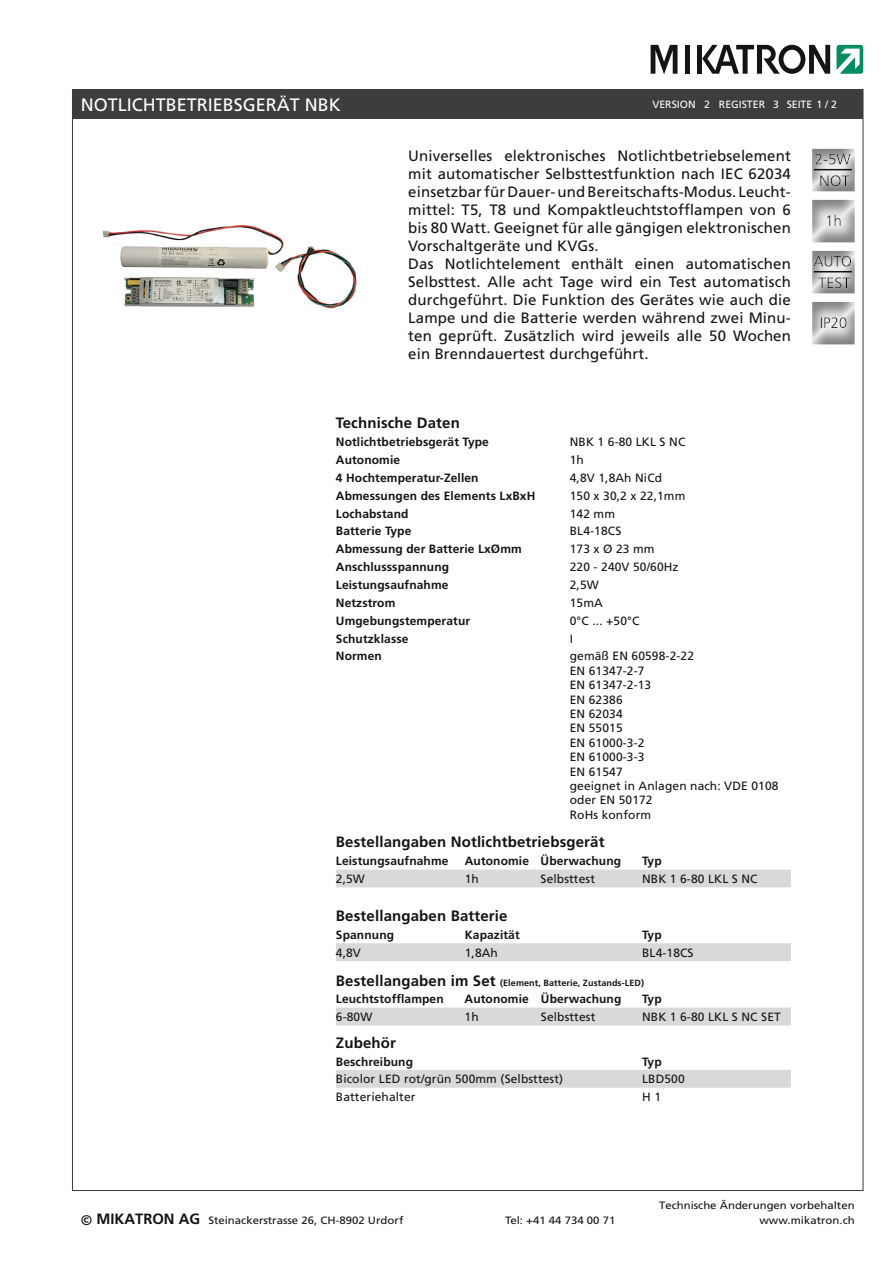
<style>
.page{position:relative;width:893px;height:1263px;background:#fff}
.page>*{position:absolute;margin:0;border:0;box-sizing:border-box;transform-origin:0 0}
.Head{font:18px "Frutiger";color:#fff}
.Text_Beschreibung{font:15px/18px "Frutiger";letter-spacing:.01em;color:#131413;text-align:justify}
.Tabellenkopf_10{font:700 15px "Frutiger";letter-spacing:.01em;color:#131413}
.t1{font:700 14.85px "Frutiger";color:#131413}
.Tabelle_LS{font:12px/14.4px "Frutiger";letter-spacing:.01em;color:#131413}
.Tabellenkopf_8_bold{font:700 12px "Frutiger";letter-spacing:.01em;color:#131413}
.t2{font:10.65px "Frutiger";color:#131413;scale:1.07 1}
.MK_Register{font:10.5px "Frutiger";color:#fff}
.MK_V{font:10.5px "Frutiger";color:#fff}
.MK_PB_Seitenzahl{font:10.5px "Frutiger";letter-spacing:-.005em;color:#fff}
.Tabellenkopf_10-2{font:700 9px "Frutiger";letter-spacing:.01em;color:#131413}
.s1{font-size:15px}
.s2{font-family:"Verdana";font-size:12px}
</style>
<div class="page">
<div style="left:72px;top:89px;width:791px;height:30px;background:#3e3d3e"></div>
<svg style="left:836px;top:45px;width:27px;height:29px"></svg>
<svg style="left:651px;top:45px;width:26px;height:29px"></svg>
<div style="left:685px;top:45px;width:5px;height:29px;background:#131413"></div>
<div style="left:697px;top:45px;width:5px;height:29px;background:#131413"></div>
<svg style="left:702px;top:45px;width:128px;height:29px"></svg>
<div style="left:811px;top:198px;width:45px;height:47px;background:#131413;opacity:.5"></div>
<div style="left:811px;top:301px;width:45px;height:46px;background:#131413;opacity:.5"></div>
<div style="left:811px;top:249px;width:45px;height:47px;background:#131413;opacity:.5"></div>
<div style="left:811px;top:147px;width:45px;height:47px;background:#131413;opacity:.5"></div>
<img style="left:103px;top:224px;width:254px;height:85px">
<div style="left:336px;top:869px;width:455px;height:18px;background:#d9d9d9"></div>
<div style="left:336px;top:943px;width:455px;height:18px;background:#d9d9d9"></div>
<div style="left:336px;top:1008px;width:455px;height:17px;background:#d9d9d9"></div>
<div style="left:336px;top:1070px;width:455px;height:18px;background:#d9d9d9"></div>
<p class="Head" style="left:81px;top:94px;width:262px">NOTLICHTBETRIEBSGERÄT NBK</p>
<p class="MK_V" style="left:652px;top:98px;width:45px">VERSION</p>
<p class="MK_V" style="left:704px;top:98px;width:7px">2</p>
<p class="MK_Register" style="left:719px;top:98px;width:48px">REGISTER</p>
<p class="MK_Register" style="left:773px;top:98px;width:7px">3</p>
<p class="MK_PB_Seitenzahl" style="left:787px;top:98px;width:52px">SEITE 1 / 2</p>
<p class="Text_Beschreibung" style="left:408px;top:146px;width:384px">Universelles elektronisches Notlichtbetriebselement mit automatischer Selbsttestfunktion nach IEC 62034 einsetzbar für Dauer- und Bereitschafts-Modus. Leucht&shy;mittel: T5, T8 und Kompaktleuchtstofflampen von 6 bis 80 Watt. Geeignet für alle gängigen elektronischen Vorschaltgeräte und KVGs.</p>
<p class="Text_Beschreibung" style="left:408px;top:254px;width:384px">Das Notlichtelement enthält einen automatischen Selbsttest. Alle acht Tage wird ein Test automatisch durchgeführt. Die Funktion des Gerätes wie auch die Lampe und die Batterie werden während zwei Minu&shy;ten geprüft. Zusätzlich wird jeweils alle 50 Wochen ein Brenndauertest durchgeführt.</p>
<p class="Tabellenkopf_10" style="left:336px;top:414px;width:125px">Technische Daten</p>
<p class="Tabellenkopf_8_bold" style="left:336px;top:435px;width:155px">Notlichtbetriebsgerät Type</p>
<p class="Tabelle_LS" style="left:570px;top:435px;width:117px">NBK 1 6-80 LKL S NC</p>
<p class="Tabellenkopf_8_bold" style="left:336px;top:453px;width:66px">Autonomie</p>
<p class="Tabelle_LS" style="left:570px;top:453px;width:16px">1h</p>
<p class="Tabellenkopf_8_bold" style="left:336px;top:471px;width:144px">4 Hochtemperatur-Zellen</p>
<p class="Tabelle_LS" style="left:570px;top:470px;width:94px">4,8V 1,8Ah NiCd</p>
<p class="Tabellenkopf_8_bold" style="left:336px;top:489px;width:201px">Abmessungen des Elements LxBxH</p>
<p class="Tabelle_LS" style="left:570px;top:488px;width:117px">150 x 30,2 x 22,1mm</p>
<p class="Tabellenkopf_8_bold" style="left:336px;top:506px;width:74px">Lochabstand</p>
<p class="Tabelle_LS" style="left:570px;top:506px;width:47px">142 mm</p>
<p class="Tabellenkopf_8_bold" style="left:336px;top:524px;width:77px">Batterie Type</p>
<p class="Tabelle_LS" style="left:570px;top:524px;width:53px">BL4-18CS</p>
<p class="Tabellenkopf_8_bold" style="left:336px;top:542px;width:187px">Abmessung der Batterie LxØmm</p>
<p class="Tabelle_LS" style="left:570px;top:542px;width:86px">173 x Ø 23 mm</p>
<p class="Tabellenkopf_8_bold" style="left:336px;top:560px;width:115px">Anschlussspannung</p>
<p class="Tabelle_LS" style="left:570px;top:560px;width:110px">220 - 240V 50/60Hz</p>
<p class="Tabellenkopf_8_bold" style="left:336px;top:578px;width:114px">Leistungsaufnahme</p>
<p class="Tabelle_LS" style="left:570px;top:577px;width:31px">2,5W</p>
<p class="Tabellenkopf_8_bold" style="left:336px;top:596px;width:61px">Netzstrom</p>
<p class="Tabelle_LS" style="left:570px;top:595px;width:35px">15mA</p>
<p class="Tabellenkopf_8_bold" style="left:336px;top:613px;width:136px">Umgebungstemperatur</p>
<p class="Tabelle_LS" style="left:570px;top:613px;width:71px">0°C ... +50°C</p>
<p class="Tabellenkopf_8_bold" style="left:336px;top:631px;width:74px">Schutzklasse</p>
<p class="Tabelle_LS" style="left:570px;top:631px;width:5px">I</p>
<p class="Tabellenkopf_8_bold" style="left:336px;top:649px;width:47px">Normen</p>
<p class="Tabelle_LS" style="left:570px;top:649px;width:126px">gemäß EN 60598-2-22</p>
<p class="Tabelle_LS" style="left:570px;top:663px;width:76px">EN 61347-2-7</p>
<p class="Tabelle_LS" style="left:570px;top:678px;width:83px">EN 61347-2-13</p>
<p class="Tabelle_LS" style="left:570px;top:692px;width:54px">EN 62386</p>
<p class="Tabelle_LS" style="left:570px;top:706px;width:54px">EN 62034</p>
<p class="Tabelle_LS" style="left:570px;top:721px;width:54px">EN 55015</p>
<p class="Tabelle_LS" style="left:570px;top:735px;width:76px">EN 61000-3-2</p>
<p class="Tabelle_LS" style="left:570px;top:750px;width:76px">EN 61000-3-3</p>
<p class="Tabelle_LS" style="left:570px;top:764px;width:54px">EN 61547</p>
<p class="Tabelle_LS" style="left:570px;top:778px;width:210px">geeignet in Anlagen nach: VDE 0108 oder EN 50172</p>
<p class="Tabelle_LS" style="left:570px;top:807px;width:83px">RoHs konform</p>
<p class="Tabellenkopf_10" style="left:336px;top:833px;width:270px">Bestellangaben Notlichtbetriebsgerät</p>
<p class="Tabellenkopf_8_bold" style="left:336px;top:854px;width:114px">Leistungsaufnahme</p>
<p class="Tabellenkopf_8_bold" style="left:465px;top:854px;width:66px">Autonomie</p>
<p class="Tabellenkopf_8_bold" style="left:541px;top:854px;width:82px">Überwachung</p>
<p class="Tabellenkopf_8_bold" style="left:642px;top:854px;width:21px">Typ</p>
<p class="Tabelle_LS" style="left:336px;top:872px;width:31px">2,5W</p>
<p class="Tabelle_LS" style="left:465px;top:872px;width:16px">1h</p>
<p class="Tabelle_LS" style="left:541px;top:872px;width:56px">Selbsttest</p>
<p class="Tabelle_LS" style="left:642px;top:872px;width:117px">NBK 1 6-80 LKL S NC</p>
<p class="Tabellenkopf_10" style="left:336px;top:907px;width:173px">Bestellangaben Batterie</p>
<p class="Tabellenkopf_8_bold" style="left:336px;top:928px;width:60px">Spannung</p>
<p class="Tabellenkopf_8_bold" style="left:465px;top:928px;width:56px">Kapazität</p>
<p class="Tabellenkopf_8_bold" style="left:642px;top:928px;width:21px">Typ</p>
<p class="Tabelle_LS" style="left:336px;top:945px;width:27px">4,8V</p>
<p class="Tabelle_LS" style="left:465px;top:945px;width:35px">1,8Ah</p>
<p class="Tabelle_LS" style="left:642px;top:945px;width:53px">BL4-18CS</p>
<p class="Tabellenkopf_10-2" style="left:336px;top:977px;width:310px"><span class="s1">Bestellangaben im Set</span> (Element, Batterie, Zustands-LED)</p>
<p class="Tabellenkopf_8_bold" style="left:336px;top:992px;width:109px">Leuchtstofflampen</p>
<p class="Tabellenkopf_8_bold" style="left:465px;top:992px;width:66px">Autonomie</p>
<p class="Tabellenkopf_8_bold" style="left:541px;top:992px;width:82px">Überwachung</p>
<p class="Tabellenkopf_8_bold" style="left:642px;top:992px;width:21px">Typ</p>
<p class="Tabelle_LS" style="left:336px;top:1010px;width:38px">6-80W</p>
<p class="Tabelle_LS" style="left:465px;top:1010px;width:16px">1h</p>
<p class="Tabelle_LS" style="left:541px;top:1010px;width:56px">Selbsttest</p>
<p class="Tabelle_LS" style="left:642px;top:1010px;width:140px">NBK 1 6-80 LKL S NC SET</p>
<p class="Tabellenkopf_10" style="left:336px;top:1034px;width:62px">Zubehör</p>
<p class="Tabellenkopf_8_bold" style="left:336px;top:1054px;width:79px">Beschreibung</p>
<p class="Tabellenkopf_8_bold" style="left:642px;top:1054px;width:21px">Typ</p>
<p class="Tabelle_LS" style="left:336px;top:1072px;width:229px">Bicolor LED rot/grün 500mm (Selbsttest)</p>
<p class="Tabelle_LS" style="left:642px;top:1072px;width:44px">LBD500</p>
<p class="Tabelle_LS" style="left:336px;top:1090px;width:81px">Batteriehalter</p>
<p class="Tabelle_LS" style="left:642px;top:1090px;width:20px">H 1</p>
<p class="t1" style="left:81px;top:1210px;width:121px"><span class="s2">©</span> MIKATRON AG</p>
<p class="t2" style="left:659px;top:1199px;width:184px">Technische Änderungen vorbehalten</p>
<p class="t2" style="left:208px;top:1214px;width:184px">Steinackerstrasse 26, CH-8902 Urdorf</p>
<p class="t2" style="left:505px;top:1214px;width:104px">Tel: +41 44 734 00 71</p>
<p class="t2" style="left:759px;top:1214px;width:90px">www.mikatron.ch</p>
</div>
